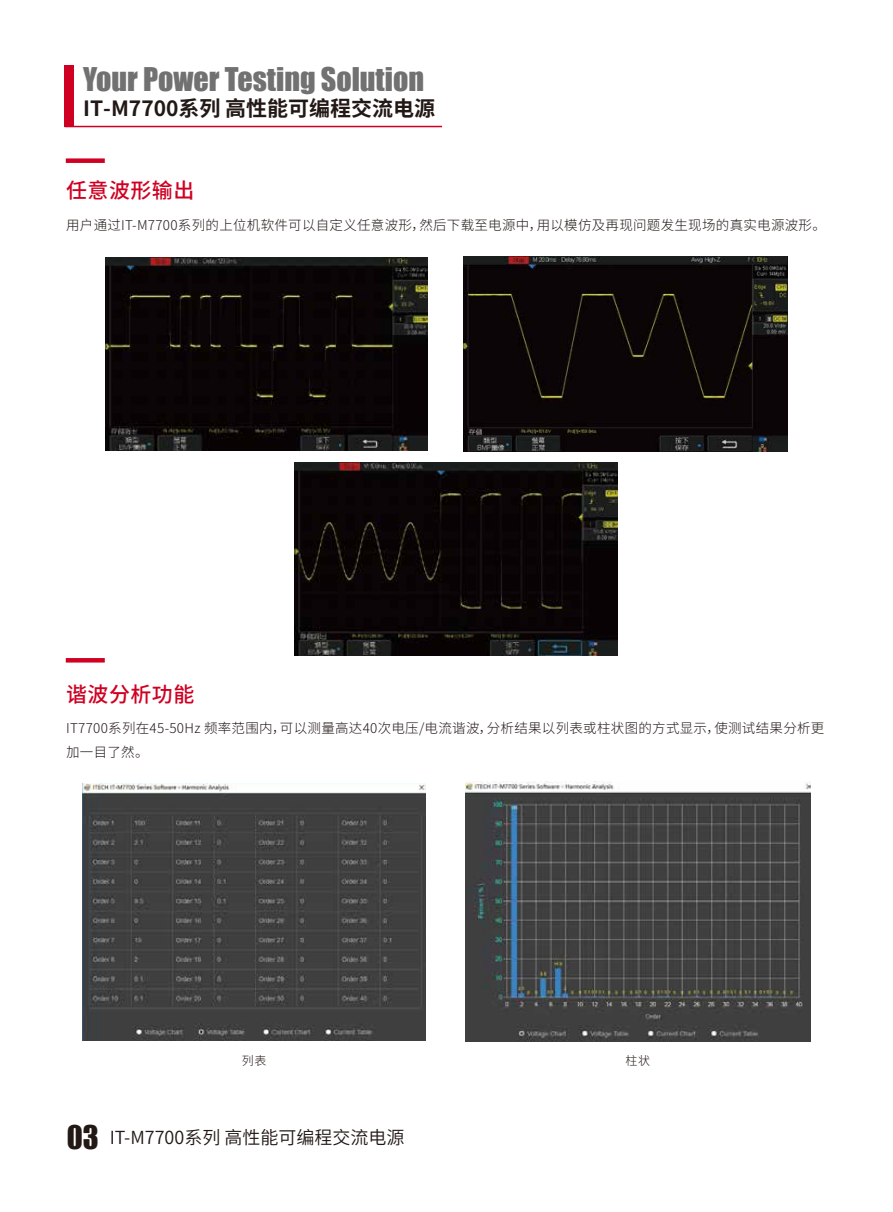
<style>
.page{position:relative;width:893px;height:1212px;background:#fff}
.page>*{position:absolute;margin:0;border:0;box-sizing:border-box;transform-origin:0 0}
.t1{font:30px "Impact";color:#727171}
.t2{font:700 21px "Source Han Sans CN";color:#221815}
.t3{font:500 21px "Source Han Sans CN";letter-spacing:.02em;color:#cf0022}
.t4{font:18px "Source Han Sans CN";color:#221815}
.t5{font:300 13.5px/24px "Source Han Sans CN";letter-spacing:.02em;color:#221815}
.t6{font:300 12px "Source Han Sans CN";color:#221815}
.s1{font-family:"Impact";font-size:30px}
</style>
<div class="page">
<div style="left:65px;top:65px;width:9px;height:62px;background:#cf0022"></div>
<hr style="left:65px;top:126px;width:377px;height:1px;background:#cf0022">
<div style="left:66px;top:158px;width:39px;height:5px;background:#cf0022"></div>
<img style="left:106px;top:257px;width:321px;height:193px">
<img style="left:295px;top:462px;width:323px;height:194px">
<img style="left:463px;top:257px;width:324px;height:194px">
<svg style="left:66px;top:658px;width:39px;height:4px"></svg>
<img style="left:466px;top:781px;width:344px;height:260px">
<img style="left:83px;top:783px;width:343px;height:257px">
<h1 class="t1" style="left:83px;top:56px;width:342px">Your Power Testing Solution</h1>
<h2 class="t2" style="left:83px;top:97px;width:354px">IT-M7700系列 高性能可编程交流电源</h2>
<h2 class="t3" style="left:66px;top:178px;width:130px">任意波形输出</h2>
<p class="t5" style="left:66px;top:213px;width:761px">用户通过IT-M7700系列的上位机软件可以自定义任意波形，然后下载至电源中，用以模仿及再现问题发生现场的真实电源波形。</p>
<h2 class="t3" style="left:66px;top:682px;width:130px">谐波分析功能</h2>
<p class="t5" style="left:66px;top:716px;width:760px">IT7700系列在45-50Hz 频率范围内，可以测量高达40次电压/电流谐波，分析结果以列表或柱状图的方式显示，使测试结果分析更加一目了然。</p>
<p class="t6" style="left:242px;top:1054px;width:26px">列表</p>
<p class="t6" style="left:626px;top:1054px;width:26px">柱状</p>
<h3 class="t4" style="left:67px;top:1127px;width:339px"><span class="s1">03</span> IT-M7700系列 高性能可编程交流电源</h3>
</div>
